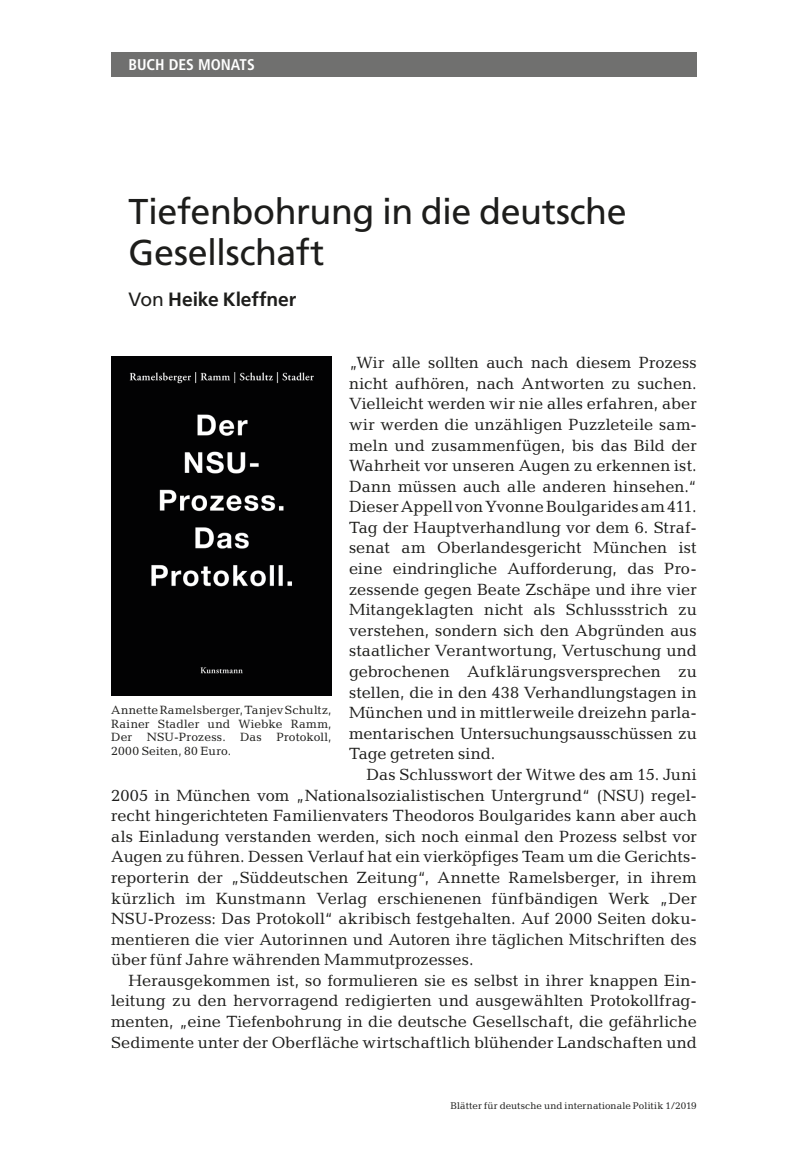
<style>
.page{position:relative;width:808px;height:1165px;background:#fff}
.page>*{position:absolute;margin:0;border:0;box-sizing:border-box;transform-origin:0 0}
.t1{font:35.88px/41.1px "Frutiger LT Std";letter-spacing:-.015em;color:#1d1d1b}
.t2{font:700 19.25px "Frutiger LT Std";letter-spacing:-.005em;color:#1d1d1b}
.t3{font:16.45px/20.7px "Candida Std";letter-spacing:.005em;color:#1d1d1b;text-align:justify}
.t4{font:700 condensed 15.58px "Frutiger LT Std";color:#fff}
.t5{font:12.08px/13.8px "Candida Std";letter-spacing:.015em;color:#1d1d1b;text-align:justify}
.t6{font:9.8px "Candida Std";letter-spacing:.01em;color:#1d1d1b}
.s1{font-weight:400}
</style>
<div class="page">
<div style="left:111px;top:52px;width:586px;height:25px;background:#70706f"></div>
<img style="left:111px;top:356px;width:221px;height:339px">
<p class="t4" style="left:129px;top:55px;width:128px">BUCH DES MONATS</p>
<h1 class="t1" style="left:129px;top:191px;width:500px">Tiefenbohrung in die deutsche<br>Gesellschaft</h1>
<p class="t2" style="left:129px;top:288px;width:169px"><span class="s1">Von</span> Heike Kleffner</p>
<p class="t3" style="left:349px;top:352px;width:349px">„Wir alle sollten auch nach diesem Prozess nicht aufhören, nach Antworten zu suchen.<br>Vielleicht werden wir nie alles erfahren, aber wir werden die unzähligen Puzzleteile sam&shy;meln und zusammenfügen, bis das Bild der Wahrheit vor unseren Augen zu erkennen ist.<br>Dann müssen auch alle anderen hinsehen.“ Dieser Appell von Yvonne Boulgarides am 411.<br>Tag der Hauptverhandlung vor dem 6. Straf&shy;senat am Oberlandesgericht München ist eine eindringliche Aufforderung, das Pro&shy;zessende gegen Beate Zschäpe und ihre vier Mitangeklagten nicht als Schlussstrich zu verstehen, sondern sich den Abgründen aus staatlicher Verantwortung, Vertuschung und gebrochenen Aufklärungsversprechen zu stellen, die in den 438 Verhandlungstagen in München und in mittlerweile dreizehn parla&shy;mentarischen Untersuchungsausschüssen zu Tage getreten sind.</p>
<p class="t3" style="left:111px;top:764px;width:587px;text-indent:255px">Das Schlusswort der Witwe des am 15. Juni 2005 in München vom „Nationalsozialistischen Untergrund“ (NSU) regel&shy;recht hingerichteten Familienvaters Theodoros Boulgarides kann aber auch als Einladung verstanden werden, sich noch einmal den Prozess selbst vor Augen zu führen. Dessen Verlauf hat ein vierköpfiges Team um die Gerichts&shy;reporterin der „Süddeutschen Zeitung“, Annette Ramelsberger, in ihrem kürzlich im Kunstmann Verlag erschienenen fünfbändigen Werk „Der NSU-Prozess: Das Protokoll“ akribisch festgehalten. Auf 2000 Seiten doku&shy;mentieren die vier Autorinnen und Autoren ihre täglichen Mitschriften des über fünf Jahre währenden Mammutprozesses.</p>
<p class="t3" style="left:111px;top:970px;width:587px;text-indent:17px">Herausgekommen ist, so formulieren sie es selbst in ihrer knappen Ein&shy;leitung zu den hervorragend redigierten und ausgewählten Protokollfrag&shy;menten, „eine Tiefenbohrung in die deutsche Gesellschaft, die gefährliche Sedimente unter der Oberfläche wirtschaftlich blühender Landschaften und</p>
<p class="t5" style="left:111px;top:703px;width:222px">Annette Ramelsberger, Tanjev Schultz, Rainer Stadler und Wiebke Ramm, Der NSU-Prozess. Das Protokoll, 2000 Seiten, 80 Euro.</p>
<p class="t6" style="left:450px;top:1100px;width:248px">Blätter für deutsche und internationale Politik 1/2019</p>
</div>
